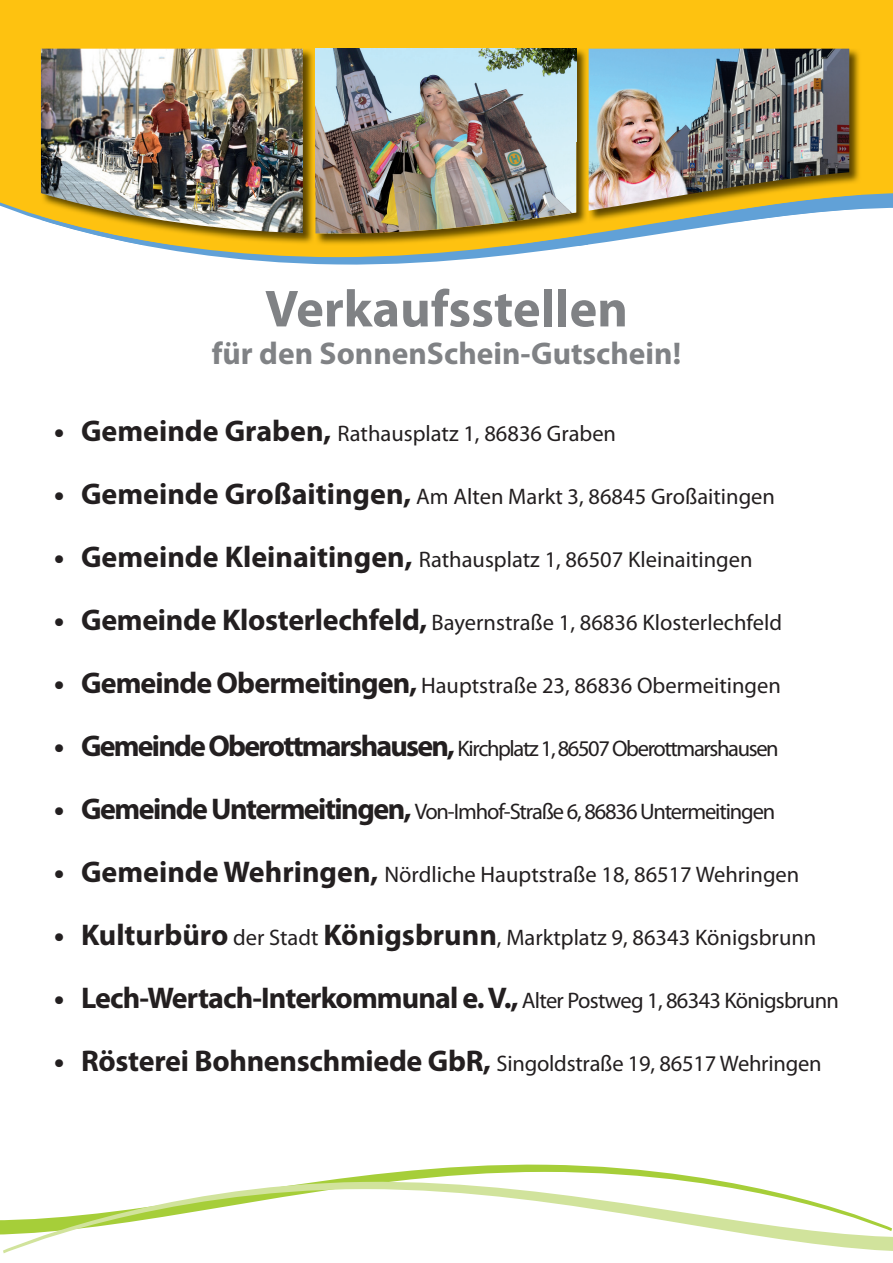
<style>
.page{position:relative;width:893px;height:1263px;background:#fff}
.page>*{position:absolute;margin:0;border:0;box-sizing:border-box;transform-origin:0 0}
.t1{font:700 52.5px "Myriad Pro";color:#808285}
.t2{font:700 31.5px "Myriad Pro";color:#808285}
.t3{font:700 30px "Myriad Pro";letter-spacing:-.03em;color:#231f20}
.t4{font:22.5px "Myriad Pro";color:#231f20}
.t5{font:22.5px "Myriad Pro";letter-spacing:-.06em;color:#231f20}
.t6{font:22.5px "Myriad Pro";letter-spacing:-.05em;color:#231f20}
.s1{font-weight:700;font-size:30px}
.s2{font-weight:400;font-size:22.5px}
</style>
<div class="page">
<svg style="left:221px;top:257px;width:267px;height:8px;fill:#61a1d7"></svg>
<svg style="left:0;top:1164px;width:708px;height:71px"></svg>
<svg style="left:0;top:0;width:893px;height:257px;fill:#fec210"></svg>
<img style="left:41px;top:49px;width:547px;height:197px">
<img style="left:41px;top:49px;width:262px;height:184px">
<img style="left:588px;top:49px;width:273px;height:173px">
<img style="left:588px;top:49px;width:261px;height:162px">
<img style="left:506px;top:234px;width:82px;height:12px">
<img style="left:315px;top:49px;width:209px;height:138px">
<img style="left:524px;top:49px;width:52px;height:171px">
<img style="left:315px;top:187px;width:105px;height:47px">
<img style="left:420px;top:187px;width:104px;height:44px">
<svg style="left:3px;top:1179px;width:890px;height:74px"></svg>
<h1 class="t1" style="left:265px;top:274px;width:364px">Verkaufsstellen</h1>
<h2 class="t2" style="left:212px;top:333px;width:471px">für den SonnenSchein-Gutschein!</h2>
<p class="t4" style="left:54px;top:420px;width:564px"><span class="s1">• Gemeinde Graben,</span> Rathausplatz 1, 86836 Graben</p>
<p class="t4" style="left:54px;top:483px;width:722px"><span class="s1">• Gemeinde Großaitingen,</span> Am Alten Markt 3, 86845 Großaitingen</p>
<p class="t4" style="left:54px;top:546px;width:700px"><span class="s1">• Gemeinde Kleinaitingen,</span> Rathausplatz 1, 86507 Kleinaitingen</p>
<p class="t4" style="left:54px;top:609px;width:730px"><span class="s1">• Gemeinde Klosterlechfeld,</span> Bayernstraße 1, 86836 Klosterlechfeld</p>
<p class="t4" style="left:54px;top:672px;width:728px"><span class="s1">• Gemeinde Obermeitingen,</span> Hauptstraße 23, 86836 Obermeitingen</p>
<p class="t5" style="left:54px;top:735px;width:726px"><span class="s1">• Gemeinde Oberottmarshausen,</span> Kirchplatz 1, 86507 Oberottmarshausen</p>
<p class="t6" style="left:54px;top:798px;width:723px"><span class="s1">• Gemeinde Untermeitingen,</span> Von-Imhof-Straße 6, 86836 Untermeitingen</p>
<p class="t4" style="left:54px;top:861px;width:747px"><span class="s1">• Gemeinde Wehringen,</span> Nördliche Hauptstraße 18, 86517 Wehringen</p>
<p class="t4" style="left:54px;top:924px;width:764px"><span class="s1">• Kulturbüro</span> der Stadt <span class="s1">Königsbrunn</span>, Marktplatz 9, 86343 Königsbrunn</p>
<h3 class="t3" style="left:54px;top:979px;width:786px">• Lech-Wertach-Interkommunal e. V., <span class="s2">Alter Postweg 1, 86343 Königsbrunn</span></h3>
<p class="t4" style="left:54px;top:1050px;width:769px"><span class="s1">• Rösterei Bohnenschmiede GbR,</span> Singoldstraße 19, 86517 Wehringen</p>
</div>
